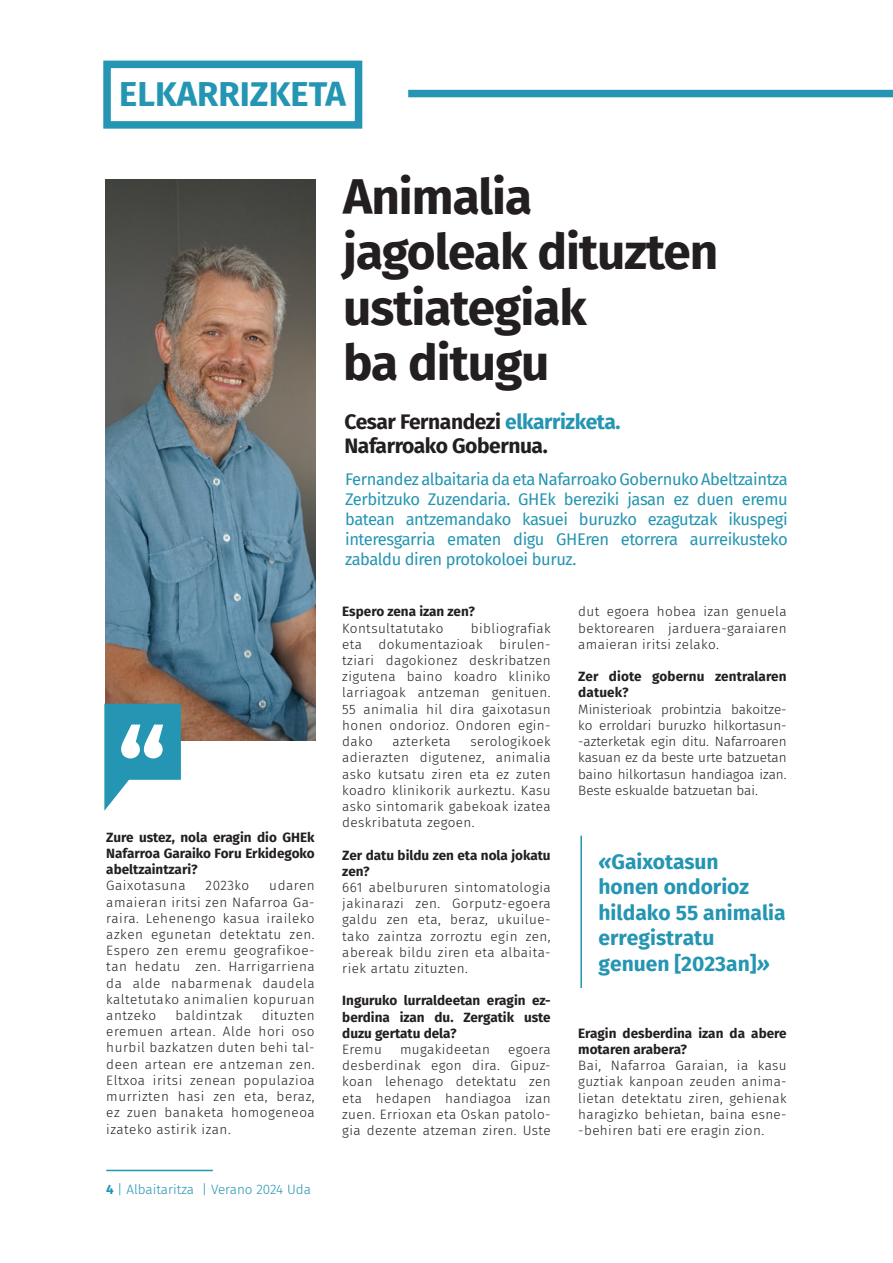
<style>
.page{position:relative;width:893px;height:1263px;background:#fff}
.page>*{position:absolute;margin:0;border:0;box-sizing:border-box;transform-origin:0 0}
.t1{font:700 111px "Fira Sans";color:#fff}
.t2{font:700 49.5px "Fira Sans";letter-spacing:-.02em;color:#231f20}
.t3{font:700 34.5px "Fira Sans";color:#2495b2}
.t4{font:700 21px/25.5px "Fira Sans";color:#2495b2}
.t5{font:700 21px "Fira Sans";letter-spacing:-.02em;color:#231f20}
.Elkarrizketa-Errepor{font:16.5px/19.8px "Fira Sans";letter-spacing:-.025em;color:#2495b2;text-align:justify}
.Paragrafoa_ELK{font:300 13.5px/16.2px "Fira Sans";letter-spacing:.03em;color:#231f20;text-align:justify}
.Paragrafoa_ELK-2{font:700 13.5px/16.2px "Fira Sans";color:#231f20}
.t6{font:300 13.5px "Fira Sans";color:#2495b2}
.s1{color:#2495b2}
.s2{font-weight:700}
.s3{font-style:italic}
</style>
<div class="page">
<div style="left:408px;top:90px;width:485px;height:7px;background:#2495b2"></div>
<img style="left:105px;top:179px;width:210px;height:562px">
<svg style="left:104px;top:704px;width:77px;height:107px"></svg>
<hr style="left:106px;top:1170px;width:107px;height:1px;background:#2495b2">
<hr style="left:580px;top:836px;width:2px;height:152px;background:#2495b2">
<div style="left:103px;top:61px;width:259px;height:68px;border:8px solid #2495b2"></div>
<p class="t3" style="left:119px;top:65px;width:228px">ELKARRIZKETA</p>
<p class="t2" style="left:343px;top:155px;width:191px">Animalia</p>
<p class="t2" style="left:343px;top:210px;width:377px">jagoleak dituzten</p>
<p class="t2" style="left:343px;top:266px;width:245px">ustiategiak</p>
<p class="t2" style="left:343px;top:321px;width:208px">ba ditugu</p>
<p class="t5" style="left:344px;top:404px;width:278px">Cesar Fernandezi <span class="s1">elkarrizketa.</span></p>
<p class="t5" style="left:344px;top:428px;width:205px">Nafarroako Gobernua.</p>
<p class="t1" style="left:117px;top:677px;width:51px">“</p>
<p class="Paragrafoa_ELK-2" style="left:106px;top:828px;width:210px;text-align:justify">Zure ustez, nola eragin dio GHEk Nafarroa Garaiko Foru Erkidegoko abeltzaintzari?</p>
<p class="Paragrafoa_ELK" style="left:106px;top:877px;width:81px">Gaixotasuna</p>
<p class="Paragrafoa_ELK" style="left:206px;top:877px;width:45px">2023ko</p>
<p class="Paragrafoa_ELK" style="left:106px;top:877px;width:210px;text-indent:163px">udaren amaieran iritsi zen Nafarroa Ga&shy;raira. Lehenengo kasua iraileko azken egunetan detektatu zen.<br>Espero zen eremu geografikoe&shy;tan hedatu zen. Harrigarriena da alde nabarmenak daudela kaltetutako animalien kopuruan antzeko</p>
<p class="Paragrafoa_ELK" style="left:106px;top:1007px;width:210px;text-indent:155px">dituzten eremuen artean. Alde hori oso hurbil bazkatzen duten behi tal&shy;deen artean ere antzeman zen.<br>Eltxoa iritsi zenean populazioa murrizten hasi zen eta, beraz, ez zuen banaketa homogeneoa izateko astirik izan.</p>
<p class="Paragrafoa_ELK" style="left:176px;top:1007px;width:68px">baldintzak</p>
<p class="t6" style="left:106px;top:1180px;width:206px"><span class="s2">4</span> | Albaitaritza | Verano 2024 Uda</p>
<p class="Elkarrizketa-Errepor" style="left:345px;top:469px;width:444px">Fernandez albaitaria da eta Nafarroako Gobernuko Abeltzaintza Zerbitzuko Zuzendaria. GHEk bereziki jasan ez duen eremu batean antzemandako kasuei buruzko ezagutzak ikuspegi interesgarria ematen digu GHEren etorrera aurreikusteko zabaldu diren protokoloei buruz.</p>
<p class="Paragrafoa_ELK-2" style="left:342px;top:603px;width:134px">Espero zena izan zen?</p>
<p class="Paragrafoa_ELK" style="left:342px;top:620px;width:103px">Kontsultatutako</p>
<p class="Paragrafoa_ELK" style="left:342px;top:620px;width:210px;text-indent:129px">bibliografiak eta dokumentazioak birulen&shy;tziari dagokionez deskribatzen zigutena baino koadro kliniko larriagoak antzeman genituen.<br>55 animalia hil dira gaixotasun honen ondorioz. Ondoren egin&shy;dako</p>
<p class="Paragrafoa_ELK" style="left:342px;top:733px;width:210px;text-indent:128px">serologikoek adierazten digutenez, animalia asko kutsatu ziren eta ez zuten koadro klinikorik aurkeztu. Kasu asko sintomarik gabekoak izatea deskribatuta zegoen.</p>
<p class="Paragrafoa_ELK-2" style="left:342px;top:846px;width:210px">Zer datu bildu zen eta nola jokatu zen?</p>
<p class="Paragrafoa_ELK" style="left:342px;top:879px;width:210px">661 abelbururen sintomatologia jakinarazi zen. Gorputz-egoera galdu zen eta, beraz, ukuilue&shy;tako zaintza zorroztu egin zen, abereak bildu ziren eta albaita&shy;riek artatu zituzten.</p>
<p class="Paragrafoa_ELK-2" style="left:342px;top:991px;width:210px;text-align:justify">Inguruko lurraldeetan eragin ez&shy;berdina izan du. Zergatik uste duzu gertatu dela?</p>
<p class="Paragrafoa_ELK" style="left:342px;top:1041px;width:41px">Eremu</p>
<p class="Paragrafoa_ELK" style="left:400px;top:1041px;width:91px">mugakideetan</p>
<p class="Paragrafoa_ELK" style="left:392px;top:733px;width:60px">azterketa</p>
<p class="Paragrafoa_ELK" style="left:342px;top:1041px;width:210px;text-indent:166px">egoera desberdinak egon dira. Gipuz&shy;koan lehenago detektatu zen eta hedapen handiagoa izan zuen. Errioxan eta Oskan patolo&shy;gia dezente atzeman ziren. Uste</p>
<p class="Paragrafoa_ELK" style="left:578px;top:604px;width:210px">dut egoera hobea izan genuela bektorearen jarduera-garaiaren amaieran iritsi zelako.</p>
<p class="Paragrafoa_ELK-2" style="left:578px;top:667px;width:210px">Zer diote gobernu zentralaren datuek?</p>
<p class="Paragrafoa_ELK" style="left:578px;top:701px;width:210px">Ministerioak probintzia bakoitze&shy;ko erroldari buruzko hilkortasun--azterketak egin ditu. Nafarroaren kasuan ez da beste urte batzuetan baino hilkortasun handiagoa izan.<br>Beste eskualde batzuetan bai.</p>
<p class="t4" style="left:598px;top:847px;width:189px"><span class="s3">«</span>Gaixotasun<br>honen ondorioz hildako 55 animalia erregistratu genuen [2023an]<span class="s3">»</span></p>
<p class="Paragrafoa_ELK-2" style="left:578px;top:1024px;width:210px">Eragin desberdina izan da abere motaren arabera?</p>
<p class="Paragrafoa_ELK" style="left:578px;top:1057px;width:210px">Bai, Nafarroa Garaian, ia kasu guztiak kanpoan zeuden anima&shy;lietan detektatu ziren, gehienak haragizko behietan, baina esne--behiren bati ere eragin zion.</p>
</div>
